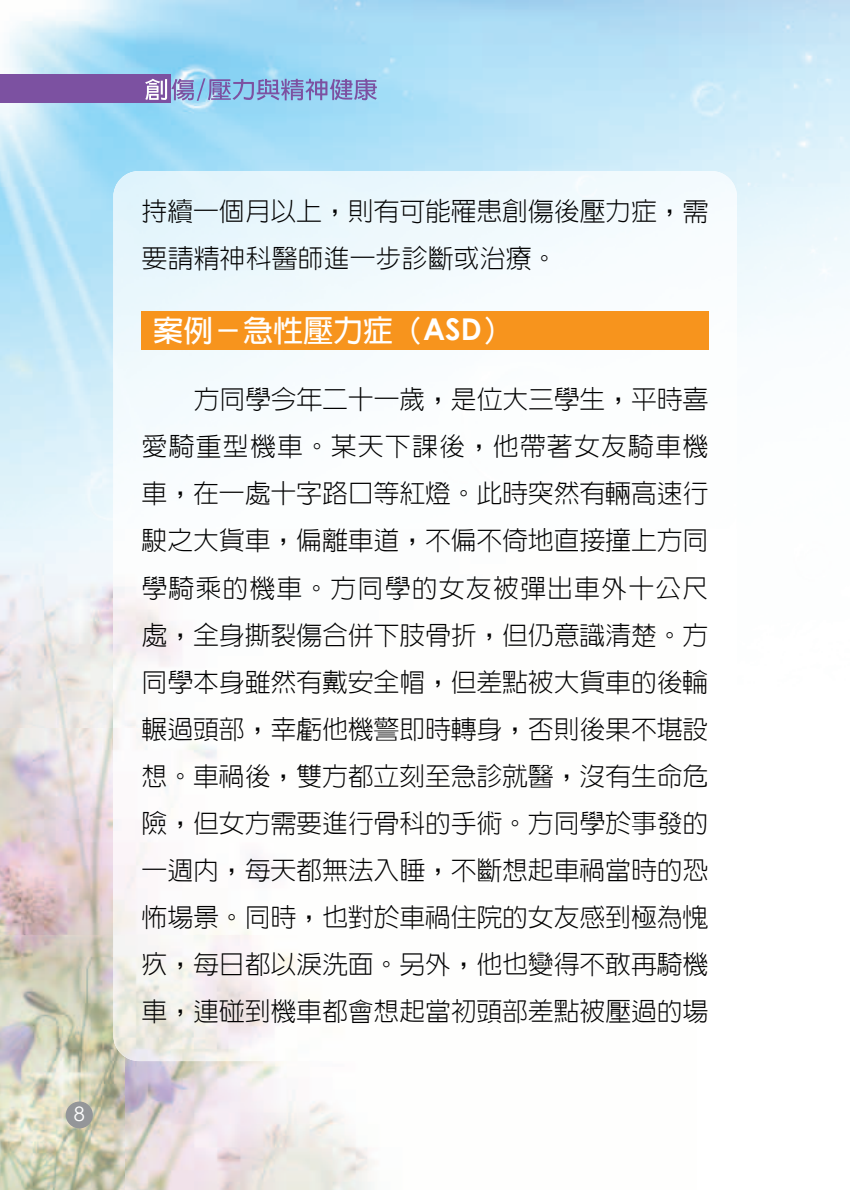
<style>
.page{position:relative;width:850px;height:1190px;background:#fff}
.page>*{position:absolute;margin:0;border:0;box-sizing:border-box;transform-origin:0 0}
.t1{font:700 30px "New Gothic";color:#fff}
.t2{font:300 26px/47px "New Gothic";letter-spacing:-.01em;color:#010101}
.t3{font:20px "Century Gothic";color:#fff}
.s1{font-family:"Century Gothic"}
</style>
<div class="page">
<img style="left:0;top:0;width:850px;height:188px">
<img style="left:0;top:495px;width:182px;height:440px">
<img style="left:0;top:935px;width:125px;height:255px">
<img style="left:125px;top:1061px;width:250px;height:129px">
<div style="left:0;top:75px;width:170px;height:28px;background:#7c51a1"></div>
<svg style="left:145px;top:78px;width:232px;height:23px"></svg>
<svg style="left:113px;top:728px;width:161px;height:207px"></svg>
<img style="left:113px;top:171px;width:624px;height:359px">
<div style="left:66px;top:1102px;width:27px;height:26px;background:#949699;border-radius:50%"></div>
<div style="left:142px;top:311px;width:567px;height:39px;background:#f7941d"></div>
<p class="t3" style="left:74px;top:1101px;width:13px">8</p>
<p class="t2" style="left:142px;top:187px;width:568px">持續一個月以上，則有可能罹患創傷後壓力症，需要請精神科醫師進一步診斷或治療。</p>
<p class="t1" style="left:153px;top:316px;width:360px">案例－急性壓力症（<span class="s1">ASD</span>）</p>
<p class="t2" style="left:142px;top:376px;width:568px;text-align:justify;text-indent:52px">方同學今年二十一歲，是位大三學生，平時喜愛騎重型機車。某天下課後，他帶著女友騎車機車，在一處十字路口等紅燈。此時突然有輛高速行駛之大貨車，偏離車道，不偏不倚地直接撞上方同學騎乘的機車。方同學的女友被彈出車外十公尺處，全身撕裂傷合併下肢骨折，但仍意識清楚。方同學本身雖然有戴安全帽，但差點被大貨車的後輪輾過頭部，幸虧他機警即時轉身，否則後果不堪設想。車禍後，雙方都立刻至急診就醫，沒有生命危險，但女方需要進行骨科的手術。方同學於事發的一週內，每天都無法入睡，不斷想起車禍當時的恐怖場景。同時，也對於車禍住院的女友感到極為愧疚，每日都以淚洗面。另外，他也變得不敢再騎機車，連碰到機車都會想起當初頭部差點被壓過的場</p>
</div>
